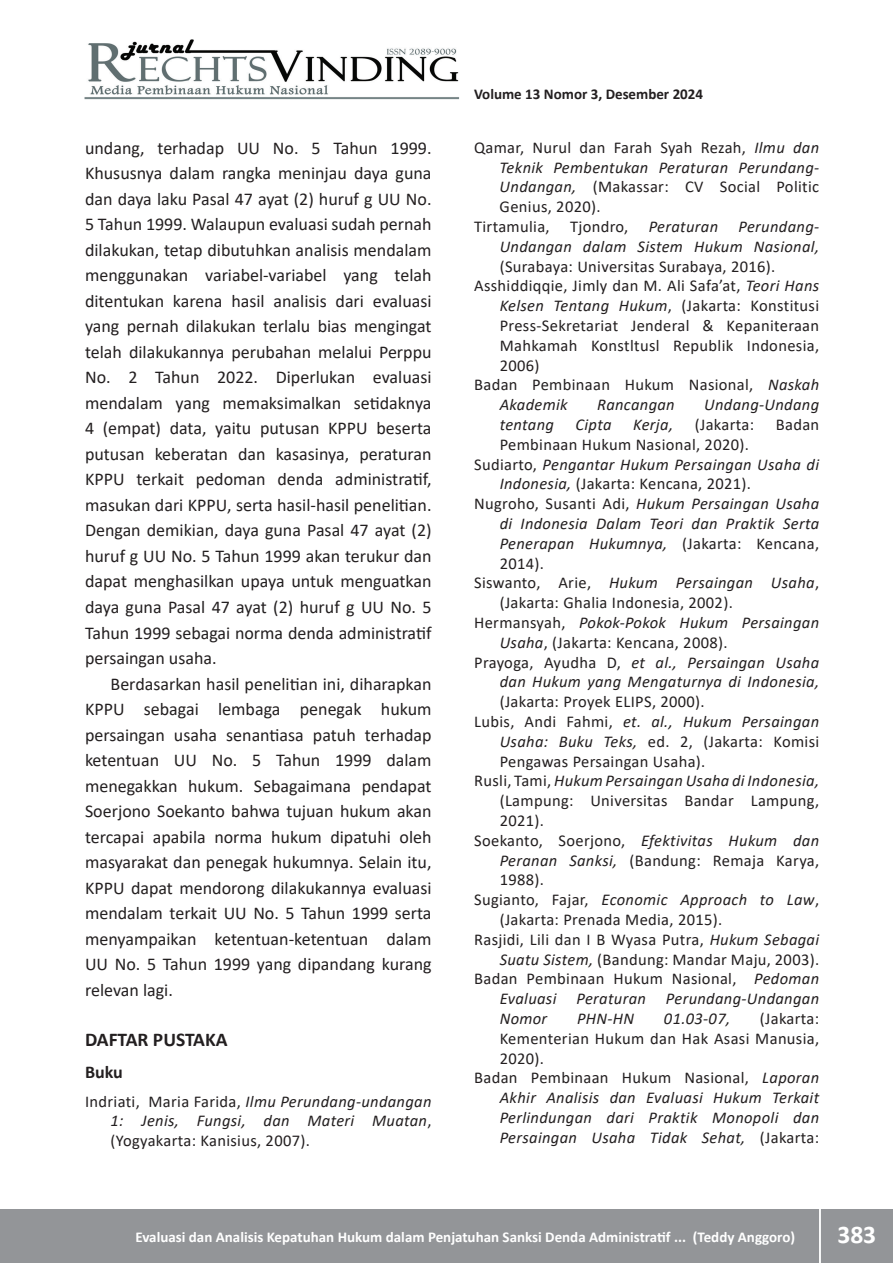
<style>
.page{position:relative;width:893px;height:1263px;background:#fff}
.page>*{position:absolute;margin:0;border:0;box-sizing:border-box;transform-origin:0 0}
.t1{font:700 25.5px "Calibri";color:#fff}
.t2{font:700 19.5px "Calibri";color:#231f20}
.t3{font:18px/25.5px "Calibri";color:#231f20;text-align:justify}
.t4{font:700 18px "Calibri";color:#231f20}
.t5{font:16.5px "Calibri";letter-spacing:.02em;color:#231f20}
.t6{font:italic 16.5px/19.8px "Calibri";letter-spacing:.02em;color:#231f20;text-align:justify}
.t7{font:700 15px "Calibri";color:#fff}
.t8{font:700 15px "Calibri";color:#231f20}
.s1{font-style:normal}
.s2{font-style:italic}
</style>
<div class="page">
<div style="left:0;top:1209px;width:893px;height:54px;background:#939598"></div>
<hr style="left:819px;top:1206px;width:2px;height:57px;background:#fff">
<img style="left:85px;top:39px;width:375px;height:60px">
<p class="t3" style="left:85px;top:135px;width:348px">undang, terhadap UU No. 5 Tahun 1999.<br>Khususnya dalam rangka meninjau daya guna dan daya laku Pasal 47 ayat (2) huruf g UU No.<br>5 Tahun 1999. Walaupun evaluasi sudah pernah dilakukan, tetap dibutuhkan analisis mendalam menggunakan variabel-variabel yang telah ditentukan karena hasil analisis dari evaluasi yang pernah dilakukan terlalu bias mengingat telah dilakukannya perubahan melalui Perppu No. 2 Tahun 2022. Diperlukan evaluasi mendalam yang memaksimalkan setidaknya 4 (empat) data, yaitu putusan KPPU beserta putusan keberatan dan kasasinya, peraturan KPPU terkait pedoman denda administratif, masukan dari KPPU, serta hasil-hasil penelitian.<br>Dengan demikian, daya guna Pasal 47 ayat (2) huruf g UU No. 5 Tahun 1999 akan terukur dan dapat menghasilkan upaya untuk menguatkan daya guna Pasal 47 ayat (2) huruf g UU No. 5<br>Tahun 1999 sebagai norma denda administratif persaingan usaha.</p>
<p class="t3" style="left:85px;top:670px;width:348px;text-indent:26px">Berdasarkan hasil penelitian ini, diharapkan KPPU sebagai lembaga penegak hukum persaingan usaha senantiasa patuh terhadap ketentuan UU No. 5 Tahun 1999 dalam menegakkan hukum. Sebagaimana pendapat Soerjono Soekanto bahwa tujuan hukum akan tercapai apabila norma hukum dipatuhi oleh masyarakat dan penegak hukumnya. Selain itu, KPPU dapat mendorong dilakukannya evaluasi mendalam terkait UU No. 5 Tahun 1999 serta menyampaikan ketentuan-ketentuan dalam UU No. 5 Tahun 1999 yang dipandang kurang relevan lagi.</p>
<p class="t2" style="left:85px;top:1026px;width:144px">DAFTAR PUSTAKA</p>
<p class="t4" style="left:85px;top:1059px;width:39px">Buku</p>
<p class="t6" style="left:111px;top:1090px;width:322px;text-indent:-26px"><span class="s1">Indriati, Maria Farida,</span> Ilmu Perundang-undangan 1: Jenis, Fungsi, dan Materi Muatan<span class="s1">, (Yogyakarta: Kanisius, 2007).</span></p>
<p class="t8" style="left:474px;top:84px;width:230px">Volume 13 Nomor 3, Desember 2024</p>
<p class="t5" style="left:474px;top:136px;width:347px">Qamar, Nurul dan Farah Syah Rezah, <span class="s2">Ilmu dan</span></p>
<p class="t6" style="left:500px;top:156px;width:321px">Teknik Pembentukan Peraturan Perundang-</p>
<p class="t5" style="left:500px;top:175px;width:321px"><span class="s2">Undangan,</span> (Makassar: CV Social Politic</p>
<p class="t5" style="left:500px;top:195px;width:102px">Genius, 2020).</p>
<p class="t5" style="left:474px;top:215px;width:347px">Tirtamulia, Tjondro, <span class="s2">Peraturan Perundang-</span></p>
<p class="t6" style="left:500px;top:236px;width:321px">Undangan dalam Sistem Hukum Nasional,</p>
<p class="t5" style="left:500px;top:255px;width:277px">(Surabaya: Universitas Surabaya, 2016).</p>
<p class="t5" style="left:474px;top:274px;width:347px">Asshiddiqqie, Jimly dan M. Ali Safa’at, <span class="s2">Teori Hans</span></p>
<p class="t5" style="left:500px;top:294px;width:321px"><span class="s2">Kelsen Tentang Hukum</span>, (Jakarta: Konstitusi</p>
<p class="t5" style="left:500px;top:314px;width:321px">Press-Sekretariat Jenderal &amp; Kepaniteraan</p>
<p class="t5" style="left:500px;top:334px;width:321px">Mahkamah Konstltusl Republik Indonesia,</p>
<p class="t5" style="left:500px;top:354px;width:41px">2006)</p>
<p class="t5" style="left:474px;top:373px;width:347px">Badan Pembinaan Hukum Nasional, <span class="s2">Naskah</span></p>
<p class="t6" style="left:500px;top:394px;width:70px">Akademik</p>
<p class="t6" style="left:597px;top:394px;width:79px">Rancangan</p>
<p class="t6" style="left:704px;top:394px;width:116px">Undang-Undang</p>
<p class="t6" style="left:500px;top:414px;width:56px">tentang</p>
<p class="t6" style="left:576px;top:414px;width:37px">Cipta</p>
<p class="t6" style="left:633px;top:414px;width:41px">Kerja,</p>
<p class="t5" style="left:695px;top:413px;width:61px">(Jakarta:</p>
<p class="t5" style="left:776px;top:413px;width:45px">Badan</p>
<p class="t5" style="left:500px;top:433px;width:251px">Pembinaan Hukum Nasional, 2020).</p>
<p class="t6" style="left:474px;top:453px;width:346px"><span class="s1">Sudiarto,</span> Pengantar Hukum Persaingan Usaha di</p>
<p class="t5" style="left:500px;top:472px;width:253px"><span class="s2">Indonesia,</span> (Jakarta: Kencana, 2021).</p>
<p class="t6" style="left:474px;top:493px;width:347px"><span class="s1">Nugroho, Susanti Adi,</span> Hukum Persaingan Usaha</p>
<p class="t6" style="left:500px;top:513px;width:321px">di Indonesia Dalam Teori dan Praktik Serta</p>
<p class="t6" style="left:500px;top:533px;width:321px">Penerapan Hukumnya, <span class="s1">(Jakarta: Kencana,</span></p>
<p class="t5" style="left:500px;top:552px;width:46px">2014).</p>
<p class="t6" style="left:474px;top:572px;width:347px"><span class="s1">Siswanto, Arie,</span> Hukum Persaingan Usaha<span class="s1">,</span></p>
<p class="t5" style="left:500px;top:591px;width:235px">(Jakarta: Ghalia Indonesia, 2002).</p>
<p class="t6" style="left:474px;top:612px;width:347px"><span class="s1">Hermansyah,</span> Pokok-Pokok Hukum Persaingan</p>
<p class="t5" style="left:500px;top:631px;width:229px"><span class="s2">Usaha</span>, (Jakarta: Kencana, 2008).</p>
<p class="t6" style="left:474px;top:651px;width:347px"><span class="s1">Prayoga, Ayudha D,</span> et al., Persaingan Usaha</p>
<p class="t6" style="left:500px;top:671px;width:321px">dan Hukum yang Mengaturnya di Indonesia,</p>
<p class="t5" style="left:500px;top:690px;width:207px">(Jakarta: Proyek ELIPS, 2000).</p>
<p class="t6" style="left:474px;top:711px;width:346px"><span class="s1">Lubis, Andi Fahmi,</span> et. al., Hukum Persaingan</p>
<p class="t5" style="left:500px;top:730px;width:321px"><span class="s2">Usaha: Buku Teks,</span> ed. 2, (Jakarta: Komisi</p>
<p class="t5" style="left:500px;top:750px;width:207px">Pengawas Persaingan Usaha).</p>
<p class="t6" style="left:474px;top:770px;width:346px"><span class="s1">Rusli, Tami,</span> Hukum Persaingan Usaha di Indonesia,</p>
<p class="t5" style="left:500px;top:789px;width:321px">(Lampung: Universitas Bandar Lampung,</p>
<p class="t5" style="left:500px;top:809px;width:46px">2021).</p>
<p class="t6" style="left:474px;top:830px;width:347px"><span class="s1">Soekanto, Soerjono,</span> Efektivitas Hukum dan</p>
<p class="t5" style="left:500px;top:849px;width:321px"><span class="s2">Peranan Sanksi,</span> (Bandung: Remaja Karya,</p>
<p class="t5" style="left:500px;top:868px;width:46px">1988).</p>
<p class="t6" style="left:474px;top:889px;width:347px"><span class="s1">Sugianto, Fajar,</span> Economic Approach to Law<span class="s1">,</span></p>
<p class="t5" style="left:500px;top:908px;width:224px">(Jakarta: Prenada Media, 2015).</p>
<p class="t5" style="left:474px;top:928px;width:347px">Rasjidi, Lili dan I B Wyasa Putra, <span class="s2">Hukum Sebagai</span></p>
<p class="t5" style="left:500px;top:948px;width:321px"><span class="s2">Suatu Sistem,</span> (Bandung: Mandar Maju, 2003).</p>
<p class="t5" style="left:474px;top:967px;width:347px">Badan Pembinaan Hukum Nasional, <span class="s2">Pedoman</span></p>
<p class="t6" style="left:500px;top:988px;width:321px">Evaluasi Peraturan Perundang-Undangan</p>
<p class="t6" style="left:500px;top:1008px;width:49px">Nomor</p>
<p class="t6" style="left:577px;top:1008px;width:59px">PHN-HN</p>
<p class="t6" style="left:664px;top:1008px;width:68px">01.03-07,</p>
<p class="t5" style="left:760px;top:1007px;width:61px">(Jakarta:</p>
<p class="t5" style="left:500px;top:1027px;width:321px">Kementerian Hukum dan Hak Asasi Manusia,</p>
<p class="t5" style="left:500px;top:1047px;width:46px">2020).</p>
<p class="t5" style="left:474px;top:1066px;width:347px">Badan Pembinaan Hukum Nasional, <span class="s2">Laporan</span></p>
<p class="t6" style="left:500px;top:1087px;width:321px">Akhir Analisis dan Evaluasi Hukum Terkait</p>
<p class="t6" style="left:500px;top:1107px;width:321px">Perlindungan dari Praktik Monopoli dan</p>
<p class="t6" style="left:500px;top:1127px;width:321px">Persaingan Usaha Tidak Sehat, <span class="s1">(Jakarta:</span></p>
<p class="t7" style="left:135px;top:1227px;width:661px">Evaluasi dan Analisis Kepatuhan Hukum dalam Penjatuhan Sanksi Denda Administratif ... (Teddy Anggoro)</p>
<h1 class="t1" style="left:837px;top:1216px;width:40px">383</h1>
</div>
